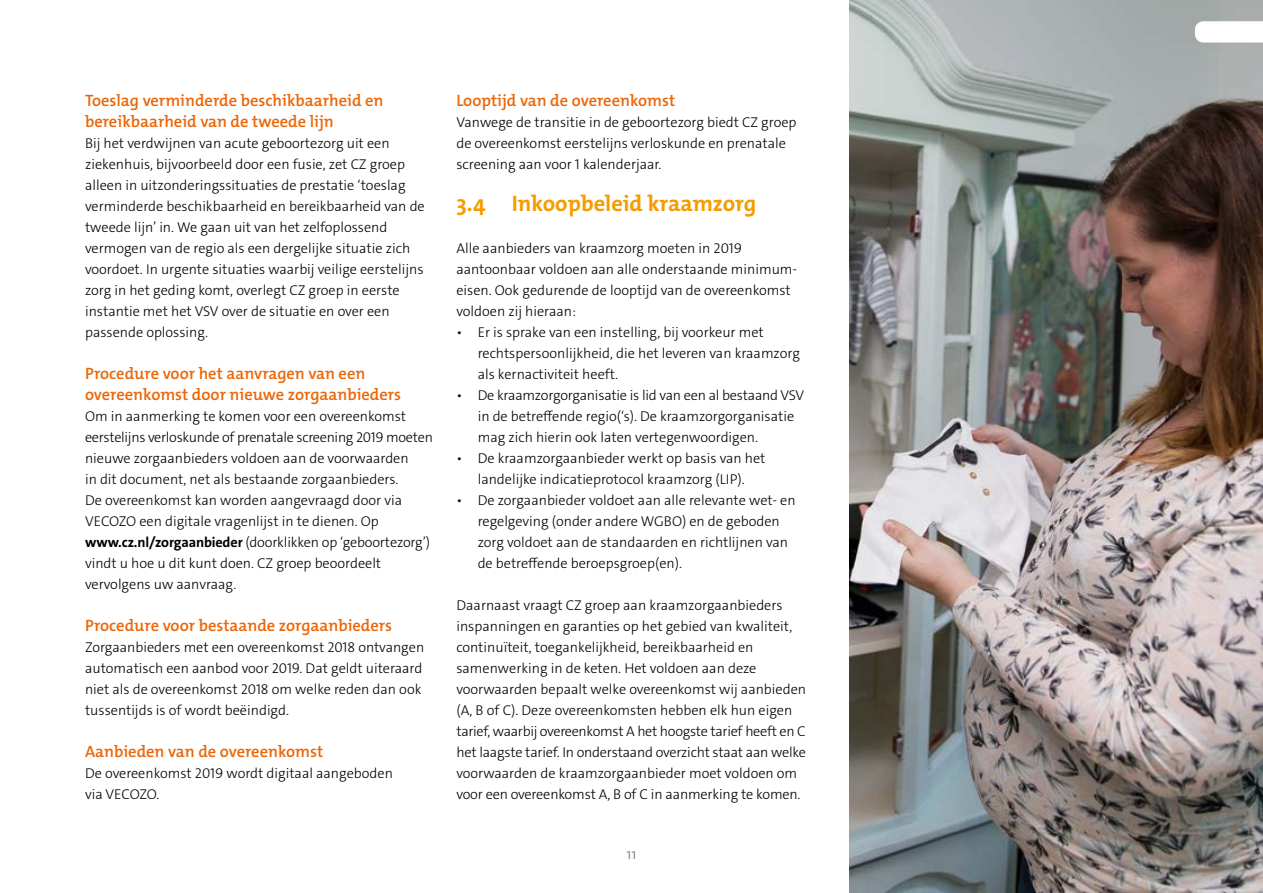
<style>
.page{position:relative;width:1263px;height:893px;background:#fff}
.page>*{position:absolute;margin:0;border:0;box-sizing:border-box;transform-origin:0 0}
.t1{font:700 22.5px "The Mix Os F";color:#f59c00}
.t2{font:600 16.5px/21px "The Mix Os F";color:#ec6608}
.t3{font:300 15px "The Mix Os F";color:#77746f}
.t4{font:300 14.25px/21px "The Sans C4 s";color:#000}
.s1{font-weight:700}
</style>
<div class="page">
<img style="left:849px;top:0;width:414px;height:893px">
<svg style="left:1195px;top:21px;width:68px;height:22px"></svg>
<p class="t2" style="left:85px;top:90px;width:300px">Toeslag verminderde beschikbaarheid en bereikbaarheid van de tweede lijn</p>
<p class="t4" style="left:85px;top:133px;width:341px">Bij het verdwijnen van acute geboortezorg uit een ziekenhuis, bijvoorbeeld door een fusie, zet CZ groep alleen in uitzonderingssituaties de prestatie ‘toeslag verminderde beschikbaarheid en bereikbaarheid van de tweede lijn’ in. We gaan uit van het zelfoplossend vermogen van de regio als een dergelijke situatie zich voordoet. In urgente situaties waarbij veilige eerstelijns zorg in het geding komt, overlegt CZ groep in eerste instantie met het VSV over de situatie en over een passende oplossing.</p>
<p class="t2" style="left:85px;top:363px;width:318px">Procedure voor het aanvragen van een overeenkomst door nieuwe zorgaanbieders</p>
<p class="t4" style="left:85px;top:406px;width:349px">Om in aanmerking te komen voor een overeenkomst eerstelijns verloskunde of prenatale screening 2019 moeten nieuwe zorgaanbieders voldoen aan de voorwaarden<br>in dit document, net als bestaande zorgaanbieders.<br>De overeenkomst kan worden aangevraagd door via VECOZO een digitale vragenlijst in te dienen. Op <span class="s1">www.cz.nl/zorgaanbieder</span> (doorklikken op ‘geboortezorg’) vindt u hoe u dit kunt doen. CZ groep beoordeelt vervolgens uw aanvraag.</p>
<p class="t2" style="left:85px;top:615px;width:309px">Procedure voor bestaande zorgaanbieders</p>
<p class="t4" style="left:85px;top:637px;width:341px">Zorgaanbieders met een overeenkomst 2018 ontvangen automatisch een aanbod voor 2019. Dat geldt uiteraard niet als de overeenkomst 2018 om welke reden dan ook tussentijds is of wordt beëindigd.</p>
<p class="t2" style="left:85px;top:741px;width:240px">Aanbieden van de overeenkomst</p>
<p class="t4" style="left:85px;top:763px;width:309px">De overeenkomst 2019 wordt digitaal aangeboden via VECOZO.</p>
<p class="t2" style="left:456px;top:90px;width:220px">Looptijd van de overeenkomst</p>
<p class="t4" style="left:456px;top:112px;width:342px">Vanwege de transitie in de geboortezorg biedt CZ groep de overeenkomst eerstelijns verloskunde en prenatale screening aan voor 1 kalenderjaar.</p>
<h1 class="t1" style="left:456px;top:189px;width:301px">3.4 Inkoopbeleid kraamzorg</h1>
<p class="t4" style="left:456px;top:238px;width:342px">Alle aanbieders van kraamzorg moeten in 2019 aantoonbaar voldoen aan alle onderstaande minimum&shy;eisen. Ook gedurende de looptijd van de overeenkomst voldoen zij hieraan:</p>
<p class="t4" style="left:478px;top:322px;width:324px;text-indent:-21px">• Er is sprake van een instelling, bij voorkeur met rechtspersoonlijkheid, die het leveren van kraamzorg als kernactiviteit heeft.</p>
<p class="t4" style="left:478px;top:385px;width:328px;text-indent:-21px">• De kraamzorgorganisatie is lid van een al bestaand VSV in de betreffende regio(‘s). De kraamzorgorganisatie mag zich hierin ook laten vertegenwoordigen.</p>
<p class="t4" style="left:456px;top:448px;width:311px;text-align:center">• De kraamzorgaanbieder werkt op basis van het landelijke indicatieprotocol kraamzorg (LIP).</p>
<p class="t4" style="left:478px;top:490px;width:319px;text-indent:-21px">• De zorgaanbieder voldoet aan alle relevante wet- en regelgeving (onder andere WGBO) en de geboden zorg voldoet aan de standaarden en richtlijnen van de betreffende beroepsgroep(en).</p>
<p class="t4" style="left:456px;top:595px;width:351px">Daarnaast vraagt CZ groep aan kraamzorgaanbieders inspanningen en garanties op het gebied van kwaliteit, continuïteit, toegankelijkheid, bereikbaarheid en samenwerking in de keten. Het voldoen aan deze voorwaarden bepaalt welke overeenkomst wij aanbieden (A, B of C). Deze overeenkomsten hebben elk hun eigen tarief, waarbij overeenkomst A het hoogste tarief heeft en C het laagste tarief. In onderstaand overzicht staat aan welke voorwaarden de kraamzorgaanbieder moet voldoen om voor een overeenkomst A, B of C in aanmerking te komen.</p>
<p class="t3" style="left:626px;top:844px;width:12px">11</p>
</div>
